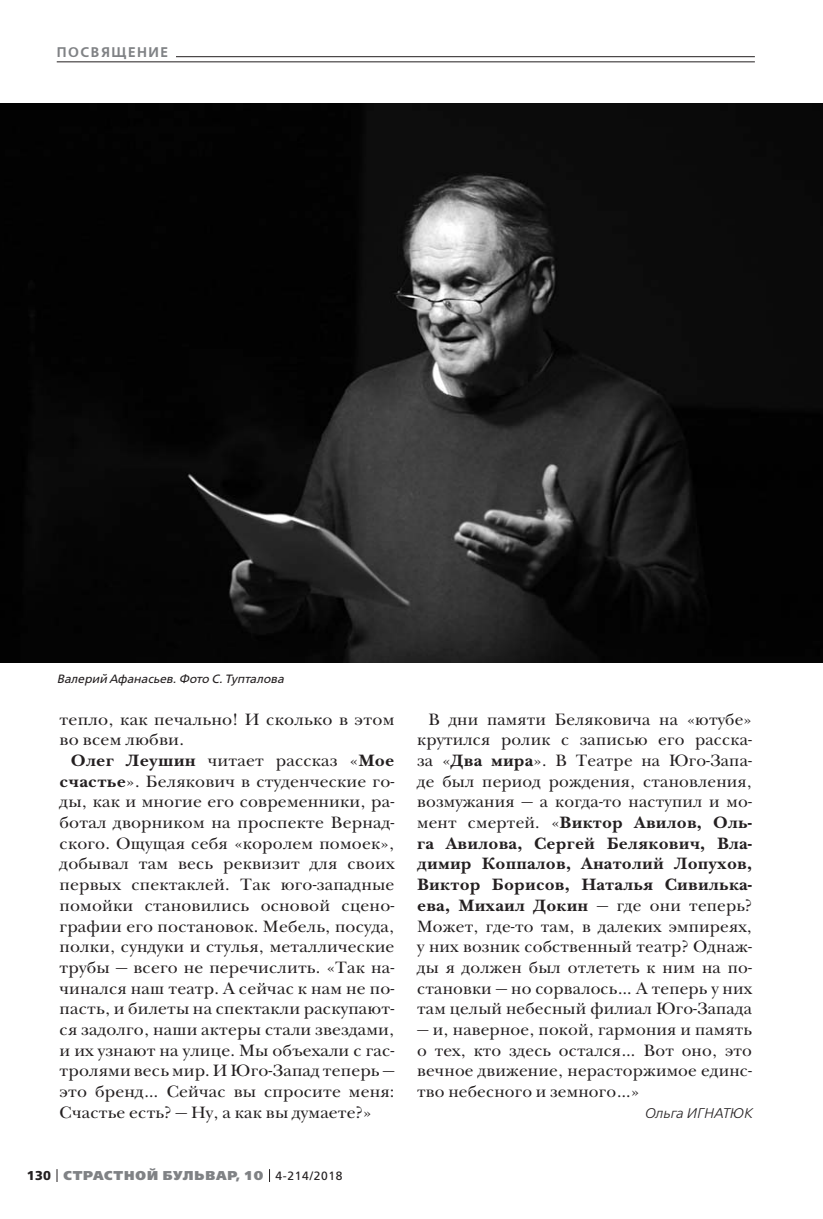
<style>
.page{position:relative;width:823px;height:1219px;background:#fff}
.page>*{position:absolute;margin:0;border:0;box-sizing:border-box;transform-origin:0 0}
.t1{font:17px/20.6px "New Baskerville ITC";letter-spacing:.01em;color:#231f20;text-align:justify}
.t2{font:17px/20.6px "New Baskerville ITC";letter-spacing:.01em;color:#231f20;scale:1.04 1}
.t3{font:italic 300 14px "Free Set";letter-spacing:.01em;color:#231f20}
.t4{font:600 14px "Free Set";letter-spacing:.11em;color:#808285}
.t5{font:800 12.8px "Free Set";letter-spacing:.07em;color:#808285}
.t6{font:italic 12px "Free Set";color:#231f20}
.s1{font-weight:700}
.s2{font-weight:700;color:#231f20}
.s3{font-weight:400;font-size:12px;color:#231f20}
</style>
<div class="page">
<svg style="left:57px;top:1169px;width:1px;height:13px"></svg>
<svg style="left:269px;top:1169px;width:1px;height:13px"></svg>
<hr style="left:57px;top:56px;width:697px;height:1px;background:#231f20">
<div style="left:57px;top:41px;width:119px;height:21px;background:#fff"></div>
<hr style="left:57px;top:62px;width:697px;height:1px;background:#231f20">
<img style="left:0;top:103px;width:822px;height:559px">
<p class="t4" style="left:57px;top:45px;width:113px">ПОСВЯЩЕНИЕ</p>
<p class="t6" style="left:57px;top:673px;width:228px">Валерий Афанасьев. Фото С. Тупталова</p>
<p class="t2" style="left:60px;top:710px;width:323px">тепло, как печально! И сколько в этом во всем любви.</p>
<p class="t1" style="left:60px;top:752px;width:336px;text-indent:11px"><span class="s1">Олег Леушин</span> читает рассказ «<span class="s1">Мое счастье</span>». Белякович в студенческие го&shy;ды, как и многие его современники, ра&shy;ботал дворником на проспекте Вернад&shy;ского. Ощущая себя «королем помоек», добывал там весь реквизит для своих первых спектаклей. Так юго-западные помойки становились основой сцено&shy;графии его постановок. Мебель, посуда, полки, сундуки и стулья, металлические трубы — всего не перечислить. «Так на&shy;чинался наш театр. А сейчас к нам не по&shy;пасть, и билеты на спектакли раскупают&shy;ся задолго, наши актеры стали звездами, и их узнают на улице. Мы объехали с гас&shy;тролями весь мир. И Юго-Запад теперь — это бренд… Сейчас вы спросите меня:<br>Счастье есть? — Ну, а как вы думаете?»</p>
<p class="t5" style="left:27px;top:1169px;width:317px"><span class="s2">130</span> СТРАСТНОЙ БУЛЬВАР, 10 <span class="s3">4-214/2018</span></p>
<p class="t1" style="left:417px;top:710px;width:336px;text-indent:11px">В дни памяти Беляковича на «ютубе» крутился ролик с записью его расска&shy;за «<span class="s1">Два мира</span>». В Театре на Юго-Запа&shy;де был период рождения, становления, возмужания — а когда-то наступил и мо&shy;мент смертей. «<span class="s1">Виктор Авилов, Оль&shy;га Авилова, Сергей Белякович, Вла&shy;димир Коппалов, Анатолий Лопухов, Виктор Борисов, Наталья Сивилька&shy;ева, Михаил Докин</span> — где они теперь?<br>Может, где-то там, в далеких эмпиреях, у них возник собственный театр? Однаж&shy;ды я должен был отлететь к ним на по&shy;становки — но сорвалось… А теперь у них там целый небесный филиал Юго-Запада</p>
<p class="t1" style="left:417px;top:1021px;width:336px">— и, наверное, покой, гармония и память о тех, кто здесь остался… Вот оно, это вечное движение, нерасторжимое единс&shy;тво небесного и земного…»</p>
<p class="t3" style="left:644px;top:1106px;width:109px">Ольга ИГНАТЮК</p>
</div>
